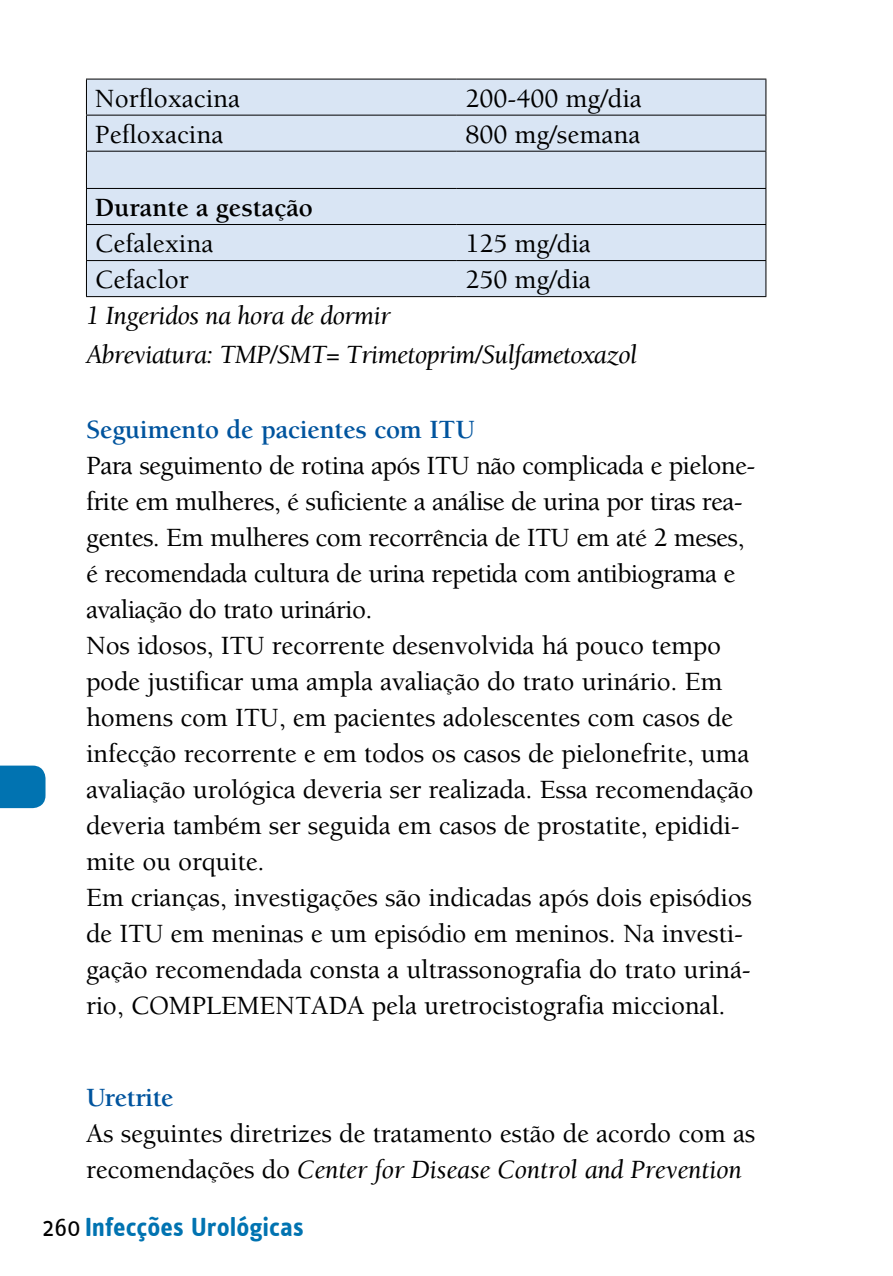
<style>
.page{position:relative;width:893px;height:1276px;background:#fff}
.page>*{position:absolute;margin:0;border:0;box-sizing:border-box;transform-origin:0 0}
.t1{font:500 27px/36px "Berkeley Std";letter-spacing:-.01em;color:#000}
.t2{font:italic 27px/39px "Berkeley Std";letter-spacing:-.025em;color:#000}
.t3{font:700 27px "Berkeley Std";letter-spacing:-.01em;color:#00549e}
.t4{font:700 27px "Info Text";color:#0173b1}
.t5{font:700 27px "Berkeley Std";color:#000}
.t6{font:27px "Info Text";color:#000}
.s1{font-weight:400;font-style:italic}
.s2{font-weight:400;color:#000}
</style>
<div class="page">
<svg style="left:0;top:765px;width:46px;height:43px;background:#0f7ab5"></svg>
<div style="left:87px;top:80px;width:678px;height:216px;background:#d9e5f4"></div>
<hr style="left:86px;top:79px;width:371px;height:1px;background:#000">
<hr style="left:86px;top:80px;width:1px;height:35px;background:#000">
<hr style="left:457px;top:79px;width:309px;height:1px;background:#000">
<hr style="left:765px;top:80px;width:1px;height:35px;background:#000">
<hr style="left:86px;top:115px;width:371px;height:1px;background:#000">
<hr style="left:86px;top:116px;width:1px;height:35px;background:#000">
<hr style="left:457px;top:115px;width:309px;height:1px;background:#000">
<hr style="left:765px;top:116px;width:1px;height:35px;background:#000">
<hr style="left:86px;top:151px;width:371px;height:1px;background:#000">
<hr style="left:86px;top:152px;width:1px;height:36px;background:#000">
<hr style="left:457px;top:151px;width:309px;height:1px;background:#000">
<hr style="left:765px;top:152px;width:1px;height:36px;background:#000">
<hr style="left:86px;top:188px;width:371px;height:1px;background:#000">
<hr style="left:86px;top:189px;width:1px;height:35px;background:#000">
<hr style="left:457px;top:188px;width:309px;height:1px;background:#000">
<hr style="left:765px;top:189px;width:1px;height:35px;background:#000">
<hr style="left:86px;top:224px;width:371px;height:1px;background:#000">
<hr style="left:86px;top:225px;width:1px;height:35px;background:#000">
<hr style="left:457px;top:224px;width:309px;height:1px;background:#000">
<hr style="left:765px;top:225px;width:1px;height:35px;background:#000">
<hr style="left:86px;top:260px;width:371px;height:1px;background:#000">
<hr style="left:86px;top:261px;width:1px;height:35px;background:#000">
<hr style="left:457px;top:260px;width:309px;height:1px;background:#000">
<hr style="left:765px;top:261px;width:1px;height:35px;background:#000">
<hr style="left:86px;top:296px;width:371px;height:1px;background:#000">
<hr style="left:457px;top:296px;width:309px;height:1px;background:#000">
<p class="t1" style="left:95px;top:81px;width:147px">Norfloxacina</p>
<p class="t1" style="left:465px;top:81px;width:178px">200-400 mg/dia</p>
<p class="t1" style="left:95px;top:117px;width:130px">Pefloxacina</p>
<p class="t1" style="left:465px;top:117px;width:177px">800 mg/semana</p>
<p class="t5" style="left:95px;top:193px;width:219px">Durante a gestação</p>
<p class="t1" style="left:95px;top:226px;width:120px">Cefalexina</p>
<p class="t1" style="left:465px;top:226px;width:127px">125 mg/dia</p>
<p class="t1" style="left:95px;top:262px;width:95px">Cefaclor</p>
<p class="t1" style="left:465px;top:262px;width:127px">250 mg/dia</p>
<p class="t2" style="left:86px;top:297px;width:553px">1 Ingeridos na hora de dormir<br>Abreviatura: TMP/SMT= Trimetoprim/Sulfametoxazol</p>
<p class="t3" style="left:86px;top:415px;width:390px">Seguimento de pacientes com ITU</p>
<p class="t1" style="left:86px;top:448px;width:671px">Para seguimento de rotina após ITU não complicada e pielone&shy;frite em mulheres, é suficiente a análise de urina por tiras rea&shy;gentes. Em mulheres com recorrência de ITU em até 2 meses, é recomendada cultura de urina repetida com antibiograma e avaliação do trato urinário.<br>Nos idosos, ITU recorrente desenvolvida há pouco tempo pode justificar uma ampla avaliação do trato urinário. Em homens com ITU, em pacientes adolescentes com casos de infecção recorrente e em todos os casos de pielonefrite, uma avaliação urológica deveria ser realizada. Essa recomendação deveria também ser seguida em casos de prostatite, epididi&shy;mite ou orquite.<br>Em crianças, investigações são indicadas após dois episódios de ITU em meninas e um episódio em meninos. Na investi&shy;gação recomendada consta a ultrassonografia do trato uriná&shy;rio, COMPLEMENTADA pela uretrocistografia miccional.</p>
<p class="t3" style="left:86px;top:1083px;width:89px">Uretrite</p>
<p class="t1" style="left:86px;top:1116px;width:671px">As seguintes diretrizes de tratamento estão de acordo com as recomendações do <span class="s1">Center for Disease Control and Prevention</span></p>
<p class="t6" style="left:43px;top:1212px;width:40px">260</p>
<p class="t4" style="left:43px;top:1214px;width:263px"><span class="s2">18</span> Infecções Urológicas</p>
</div>
